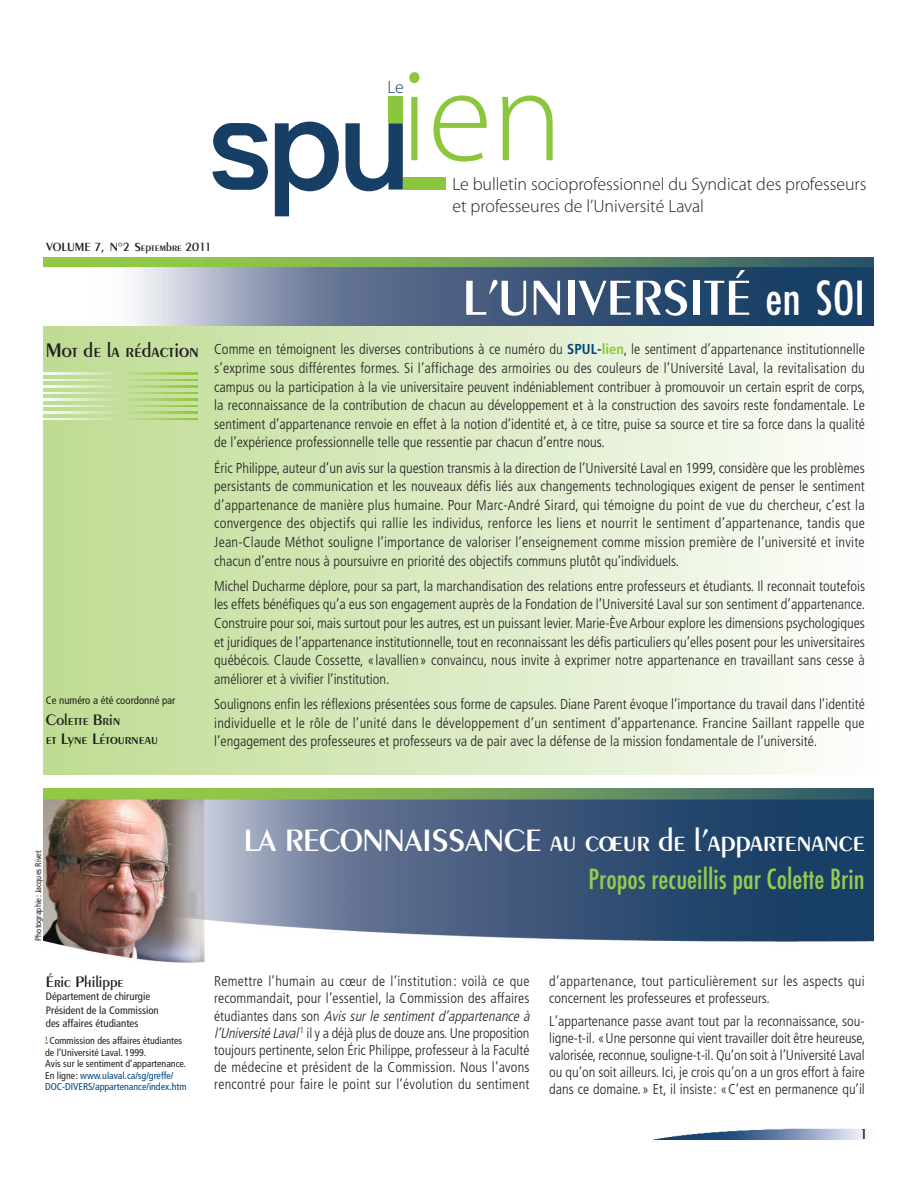
<style>
.page{position:relative;width:918px;height:1189px;background:#fff}
.page>*{position:absolute;margin:0;border:0;box-sizing:border-box;transform-origin:0 0}
.t1{font:131.85px "Myriad MM.215.600.";color:#8cc63e}
.t2{font:600 52.5px "Peignot";color:#fff}
.t3{font:600 33px "Peignot";letter-spacing:-.01em;color:#fff}
.t4{font:500 condensed 27px "Futura";color:#96ca4f}
.t5{font:600 21px "Peignot";color:#231f20}
.t6{font:18px/21.6px "Myriad MM.215.600.";color:#231f20}
.t7{font:18px "Myriad MM.215.600.";color:#173f65}
.t8{font:600 16.2px/19.5px "Peignot";color:#231f20}
.t9{font:600 15px "Peignot";color:#231f20}
.t10{font:300 condensed 14.4px/18.6px "Frutiger";color:#231f20;text-align:justify}
.t11{font:300 condensed 14.25px/17.1px "Frutiger";letter-spacing:.01em;color:#231f20}
.t12{font:600 12.6px "Peignot";color:#231f20}
.t13{font:condensed 10.8px/13.5px "Frutiger";color:#231f20}
.t14{font:condensed 9.9px/11.6px "Frutiger";color:#231f20}
.t15{font:condensed 8.4px "Frutiger";color:#231f20}
.s1{font-family:"Futura";font-weight:500;font-stretch:condensed;font-size:45.6px}
.s2{font-weight:700;color:#01457f}
.s3{font-weight:700;color:#8cc63e}
.s4{color:#01457f}
.s5{font-style:italic}
</style>
<div class="page">
<div style="left:44px;top:323px;width:829px;height:451px;background:linear-gradient(to right,#bedb91,#fbfcfa)"></div>
<img style="left:44px;top:257px;width:829px;height:68px">
<img style="left:656px;top:1128px;width:212px;height:11px">
<div style="left:388px;top:96px;width:15px;height:27px;background:#8cc63e"></div>
<div style="left:403px;top:177px;width:43px;height:12px;background:#8cc63e"></div>
<svg style="left:212px;top:123px;width:56px;height:67px"></svg>
<svg style="left:275px;top:121px;width:64px;height:95px"></svg>
<svg style="left:345px;top:123px;width:58px;height:68px"></svg>
<svg style="left:44px;top:418px;width:153px;height:1px"></svg>
<svg style="left:44px;top:411px;width:153px;height:2px"></svg>
<svg style="left:44px;top:405px;width:153px;height:2px"></svg>
<svg style="left:44px;top:399px;width:153px;height:1px"></svg>
<svg style="left:44px;top:392px;width:153px;height:2px"></svg>
<svg style="left:44px;top:386px;width:153px;height:1px"></svg>
<svg style="left:44px;top:379px;width:153px;height:2px"></svg>
<svg style="left:44px;top:373px;width:153px;height:1px"></svg>
<img style="left:44px;top:788px;width:829px;height:175px">
<p class="t12" style="left:46px;top:242px;width:167px">VOLUME 7, N°2 Septembre 2011</p>
<h1 class="t1" style="left:401px;top:38px;width:164px">ien</h1>
<p class="t6" style="left:452px;top:173px;width:416px">Le bulletin socioprofessionnel du Syndicat des professeurs et professeures de l’Université Laval</p>
<p class="t7" style="left:387px;top:77px;width:18px">Le</p>
<h2 class="t2" style="left:462px;top:277px;width:404px">L’UNIVERSITÉ <span class="s1">en SOI</span></h2>
<h3 class="t5" style="left:46px;top:342px;width:154px">Mot de la rédaction</h3>
<p class="t13" style="left:46px;top:694px;width:131px">Ce numéro a été coordonné par</p>
<p class="t8" style="left:46px;top:710px;width:113px">Colette Brin<br>et Lyne Létourneau</p>
<p class="t10" style="left:214px;top:341px;width:653px">Comme en témoignent les diverses contributions à ce numéro du <span class="s2">SPUL-</span><span class="s3">lien</span>, le sentiment d’appartenance institutionnelle s’exprime sous différentes formes. Si l’affichage des armoiries ou des couleurs de l’Université Laval, la revitalisation du campus ou la participation à la vie universitaire peuvent indéniablement contribuer à promouvoir un certain esprit de corps, la reconnaissance de la contribution de chacun au développement et à la construction des savoirs reste fondamentale. Le sentiment d’appartenance renvoie en effet à la notion d’identité et, à ce titre, puise sa source et tire sa force dans la qualité de l’expérience professionnelle telle que ressentie par chacun d’entre nous.</p>
<p class="t10" style="left:214px;top:459px;width:652px">Éric Philippe, auteur d’un avis sur la question transmis à la direction de l’Université Laval en 1999, considère que les problèmes persistants de communication et les nouveaux défis liés aux changements technologiques exigent de penser le sentiment d’appartenance de manière plus humaine. Pour Marc-André Sirard, qui témoigne du point de vue du chercheur, c’est la convergence des objectifs qui rallie les individus, renforce les liens et nourrit le sentiment d’appartenance, tandis que Jean-Claude Méthot souligne l’importance de valoriser l’enseignement comme mission première de l’université et invite chacun d’entre nous à poursuivre en priorité des objectifs communs plutôt qu’individuels.</p>
<p class="t10" style="left:214px;top:577px;width:652px">Michel Ducharme déplore, pour sa part, la marchandisation des relations entre professeurs et étudiants. Il reconnait toutefois les effets bénéfiques qu’a eus son engagement auprès de la Fondation de l’Université Laval sur son sentiment d’appartenance.<br>Construire pour soi, mais surtout pour les autres, est un puissant levier. Marie-Ève Arbour explore les dimensions psychologiques et juridiques de l’appartenance institutionnelle, tout en reconnaissant les défis particuliers qu’elles posent pour les universitaires québécois. Claude Cossette, «lavallien» convaincu, nous invite à exprimer notre appartenance en travaillant sans cesse à améliorer et à vivifier l’institution.</p>
<p class="t10" style="left:214px;top:695px;width:652px">Soulignons enfin les réflexions présentées sous forme de capsules. Diane Parent évoque l’importance du travail dans l’identité individuelle et le rôle de l’unité dans le développement d’un sentiment d’appartenance. Francine Saillant rappelle que l’engagement des professeures et professeurs va de pair avec la défense de la mission fondamentale de l’université.</p>
<p class="t15" style="left:35px;top:940px;width:91px;rotate:-90deg">Photographie: Jacques Rivet</p>
<p class="t8" style="left:46px;top:972px;width:79px">Éric Philippe</p>
<p class="t13" style="left:46px;top:990px;width:114px">Département de chirurgie<br>Président de la Commission des affaires étudiantes</p>
<p class="t14" style="left:45px;top:1035px;width:143px"><sup>1</sup> Commission des affaires étudiantes de l’Université Laval. 1999.<br>Avis sur le sentiment d’appartenance.<br>En ligne: <span class="s4">www.ulaval.ca/sg/greffe/ DOC-DIVERS/appartenance/index.htm</span></p>
<h3 class="t3" style="left:243px;top:827px;width:623px">LA RECONNAISSANCE au coeur de l’appartenance</h3>
<h3 class="t4" style="left:588px;top:866px;width:278px">Propos recueillis par Colette Brin</h3>
<p class="t11" style="left:214px;top:973px;width:320px">Remettre l’humain au cœur de l’institution: voilà ce que recommandait, pour l’essentiel, la Commission des affaires é t u d i a n t e s d a n s s o n <span class="s5">Avis sur le sentiment d’appartenance à l’Université Laval</span><sup>1</sup> il y a déjà plus de douze ans. Une proposition toujours pertinente, selon Éric Philippe, professeur à la Faculté de médecine et président de la Commission. Nous l’avons rencontré pour faire le point sur l’évolution du sentiment</p>
<p class="t11" style="left:549px;top:973px;width:317px">d’appartenance, tout particulièrement sur les aspects qui concernent les professeures et professeurs.</p>
<p class="t11" style="left:549px;top:1013px;width:317px;text-align:justify">L’appartenance passe avant tout par la reconnaissance, sou&shy;ligne-t-il. «Une personne qui vient travailler doit être heureuse, valorisée, reconnue, souligne-t-il. Qu’on soit à l’Université Laval ou qu’on soit ailleurs. Ici, je crois qu’on a un gros effort à faire dans ce domaine.» Et, il insiste: «C’est en permanence qu’il</p>
<p class="t9" style="left:860px;top:1127px;width:10px">1</p>
</div>
